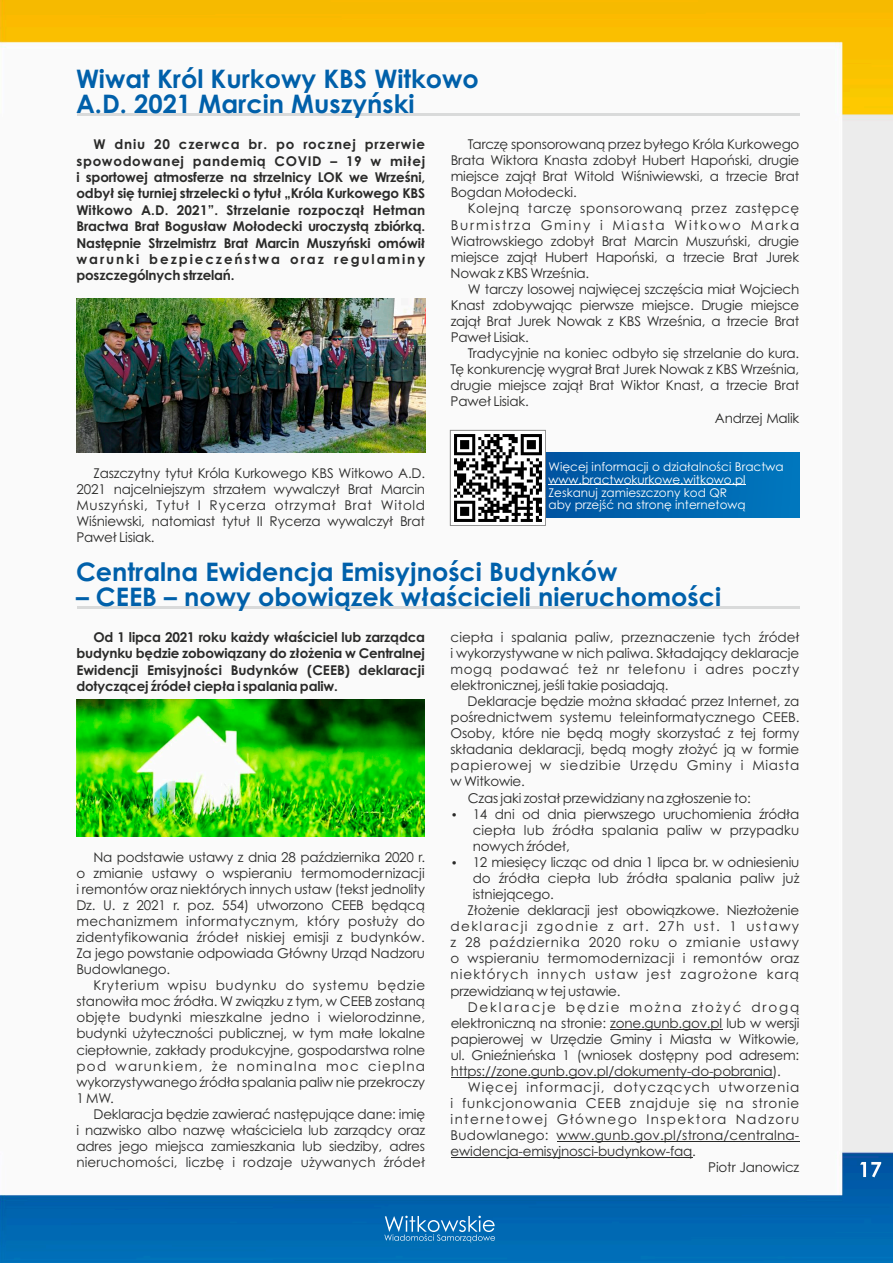
<style>
.page{position:relative;width:893px;height:1263px;background:#fff}
.page>*{position:absolute;margin:0;border:0;box-sizing:border-box;transform-origin:0 0}
.t1{font:700 25.5px/24.8px "Century Gothic";color:#0060aa}
.t2{font:13.5px/16px "Century Gothic";letter-spacing:-.015em;color:#2a2a29;text-align:justify}
.t3{font:700 13.5px/16.4px "Century Gothic";letter-spacing:-.015em;color:#2a2a29;text-align:justify}
.t4{font:12px/12.9px "Century Gothic";color:#fefefe}
.s1{font-size:11.55px}
</style>
<div class="page">
<img style="left:0;top:0;width:893px;height:1263px">
<svg style="left:860px;top:1162px;width:21px;height:15px"></svg>
<svg style="left:384px;top:1216px;width:111px;height:26px;background:#3386c1"></svg>
<hr style="left:77px;top:606px;width:722px;height:2px;background:#d9dada">
<hr style="left:610px;top:1029px;width:112px;height:1px;background:#2a2a29">
<hr style="left:451px;top:1077px;width:322px;height:1px;background:#2a2a29">
<hr style="left:557px;top:1141px;width:242px;height:1px;background:#2a2a29">
<hr style="left:451px;top:1157px;width:241px;height:1px;background:#2a2a29">
<img style="left:77px;top:700px;width:348px;height:137px">
<hr style="left:77px;top:114px;width:722px;height:2px;background:#d9dada">
<img style="left:76px;top:299px;width:349px;height:153px">
<div style="left:545px;top:452px;width:254px;height:65px;background:linear-gradient(to right,#0b5aa3,#0379bf)"></div>
<hr style="left:548px;top:485px;width:198px;height:1px;background:#fefefe">
<svg style="left:450px;top:430px;width:96px;height:96px"></svg>
<img style="left:451px;top:431px;width:94px;height:94px">
<h1 class="t1" style="left:76px;top:69px;width:404px">Wiwat Król Kurkowy KBS Witkowo<br>A.D. 2021 Marcin Muszyński</h1>
<p class="t3" style="left:76px;top:138px;width:350px;text-indent:17px">W dniu 20 czerwca br. po rocznej przerwie spowodowanej pandemią COVID – 19 w miłej i sportowej atmosferze na strzelnicy LOK we Wrześni, odbył się turniej strzelecki o tytuł „Króla Kurkowego KBS Witkowo A.D. 2021”. Strzelanie rozpoczął Hetman Bractwa Brat Bogusław Mołodecki uroczystą zbiórką.<br>Następnie Strzelmistrz Brat Marcin Muszyński omówił warunki bezpieczeństwa oraz regulaminy poszczególnych strzelań.</p>
<p class="t2" style="left:451px;top:137px;width:350px;text-indent:17px">Tarczę sponsorowaną przez byłego Króla Kurkowego Brata Wiktora Knasta zdobył Hubert Hapoński, drugie miejsce zajął Brat Witold Wiśniwiewski, a trzecie Brat Bogdan Mołodecki.</p>
<p class="t2" style="left:451px;top:202px;width:350px;text-indent:17px">Kolejną tarczę sponsorowaną przez zastępcę Burmistrza Gminy i Miasta Witkowo Marka Wiatrowskiego zdobył Brat Marcin Muszuński, drugie miejsce zajął Hubert Hapoński, a trzecie Brat Jurek Nowak z KBS Września.</p>
<p class="t2" style="left:451px;top:282px;width:350px;text-indent:17px">W tarczy losowej najwięcej szczęścia miał Wojciech Knast zdobywając pierwsze miejsce. Drugie miejsce zajął Brat Jurek Nowak z KBS Września, a trzecie Brat Paweł Lisiak.</p>
<p class="t2" style="left:451px;top:346px;width:350px;text-indent:17px">Tradycyjnie na koniec odbyło się strzelanie do kura.<br>Tę konkurencję wygrał Brat Jurek Nowak z KBS Września, drugie miejsce zajął Brat Wiktor Knast, a trzecie Brat Paweł Lisiak.</p>
<p class="t2" style="left:76px;top:466px;width:350px;text-indent:17px">Zaszczytny tytuł Króla Kurkowego KBS Witkowo A.D.<br>2021 najcelniejszym strzałem wywalczył Brat Marcin Muszyński, Tytuł I Rycerza otrzymał Brat Witold Wiśniewski, natomiast tytuł II Rycerza wywalczył Brat Paweł Lisiak.</p>
<p class="t2" style="left:715px;top:411px;width:86px">Andrzej Malik</p>
<p class="t4" style="left:548px;top:461px;width:237px">Więcej informacji o działalności Bractwa www.bractwokurkowe.witkowo.pl Zeskanuj zamieszczony kod QR<br>aby przejść na stronę internetową</p>
<h1 class="t1" style="left:76px;top:561px;width:543px">Centralna Ewidencja Emisyjności Budynków</h1>
<h1 class="t1" style="left:76px;top:586px;width:647px">– CEEB – nowy obowiązek właścicieli nieruchomości</h1>
<p class="t3" style="left:76px;top:630px;width:350px;text-indent:17px">Od 1 lipca 2021 roku każdy właściciel lub zarządca budynku będzie zobowiązany do złożenia w Centralnej Ewidencji Emisyjności Budynków (CEEB) deklaracji dotyczącej źródeł ciepła i spalania paliw.</p>
<p class="t2" style="left:76px;top:850px;width:350px;text-indent:17px">Na podstawie ustawy z dnia 28 października 2020 r. o zmianie ustawy o wspieraniu termomodernizacji i remontów oraz niektórych innych ustaw (tekst jednolity Dz. U. z 2021 r. poz. 554) utworzono CEEB będącą mechanizmem informatycznym, który posłuży do zidentyfikowania źródeł niskiej emisji z budynków.<br>Za jego powstanie odpowiada Główny Urząd Nadzoru Budowlanego.</p>
<p class="t2" style="left:76px;top:978px;width:350px;text-indent:17px">Kryterium wpisu budynku do systemu będzie stanowiła moc źródła. W związku z tym, w CEEB zostaną objęte budynki mieszkalne jedno i wielorodzinne, budynki użyteczności publicznej, w tym małe lokalne ciepłownie, zakłady produkcyjne, gospodarstwa rolne pod warunkiem, że nominalna moc cieplna wykorzystywanego źródła spalania paliw nie przekroczy 1 MW.</p>
<p class="t2" style="left:76px;top:1107px;width:350px;text-indent:17px">Deklaracja będzie zawierać następujące dane: imię i nazwisko albo nazwę właściciela lub zarządcy oraz adres jego miejsca zamieszkania lub siedziby, adres nieruchomości, liczbę i rodzaje używanych źródeł</p>
<p class="t2" style="left:451px;top:630px;width:351px">ciepła i spalania paliw, przeznaczenie tych źródeł i wykorzystywane w nich paliwa. Składający deklaracje mogą podawać też nr telefonu i adres poczty elektronicznej, jeśli takie posiadają.</p>
<p class="t2" style="left:451px;top:694px;width:350px;text-indent:17px">Deklaracje będzie można składać przez Internet, za pośrednictwem systemu teleinformatycznego CEEB.<br>Osoby, które nie będą mogły skorzystać z tej formy składania deklaracji, będą mogły złożyć ją w formie papierowej w siedzibie Urzędu Gminy i Miasta w Witkowie.</p>
<p class="t2" style="left:468px;top:791px;width:285px">Czas jaki został przewidziany na zgłoszenie to:</p>
<p class="t2" style="left:473px;top:807px;width:328px;text-indent:-22px"><span class="s1">•</span> 14 dni od dnia pierwszego uruchomienia źródła ciepła lub źródła spalania paliw w przypadku nowych źródeł,</p>
<p class="t2" style="left:473px;top:855px;width:328px;text-indent:-22px"><span class="s1">•</span> 12 miesięcy licząc od dnia 1 lipca br. w odniesieniu do źródła ciepła lub źródła spalania paliw już istniejącego.</p>
<p class="t2" style="left:450px;top:903px;width:350px;text-indent:17px">Złożenie deklaracji jest obowiązkowe. Niezłożenie deklaracji zgodnie z art. 27h ust. 1 ustawy z 28 października 2020 roku o zmianie ustawy o wspieraniu termomodernizacji i remontów oraz niektórych innych ustaw jest zagrożone karą przewidzianą w tej ustawie.</p>
<p class="t2" style="left:451px;top:1000px;width:350px;text-indent:17px">Deklaracje będzie można złożyć drogą elektroniczną na stronie: zone.gunb.gov.pl lub w wersji papierowej w Urzędzie Gminy i Miasta w Witkowie, ul. Gnieźnieńska 1 (wniosek dostępny pod adresem: https://zone.gunb.gov.pl/dokumenty-do-pobrania).</p>
<p class="t2" style="left:451px;top:1080px;width:350px;text-indent:17px">Więcej informacji, dotyczących utworzenia i funkcjonowania CEEB znajduje się na stronie internetowej Głównego Inspektora Nadzoru Budowlanego: www.gunb.gov.pl/strona/centralna&shy;ewidencja-emisyjnosci-budynkow-faq.</p>
<p class="t2" style="left:708px;top:1161px;width:93px">Piotr Janowicz</p>
</div>
